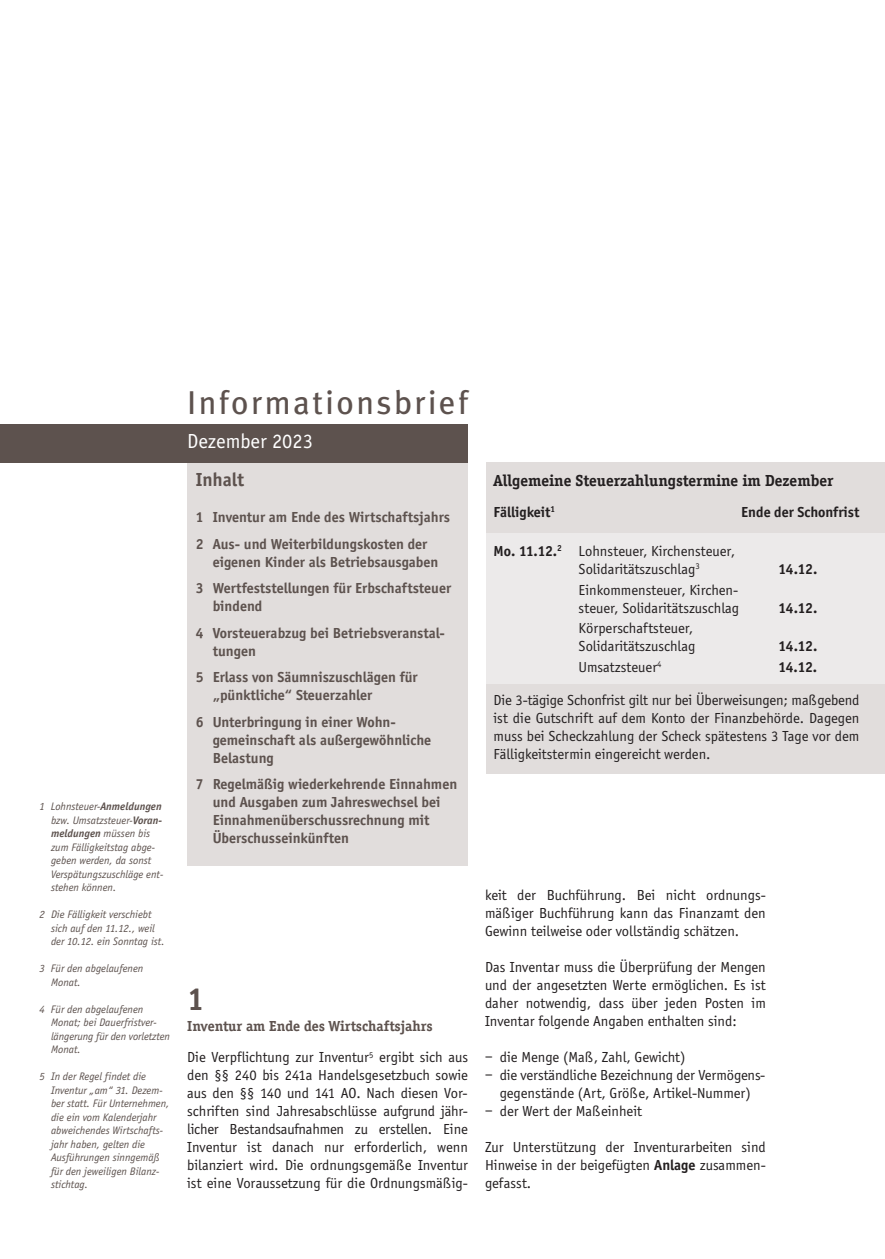
<style>
.page{position:relative;width:885px;height:1259px;background:#fff}
.page>*{position:absolute;margin:0;border:0;box-sizing:border-box;transform-origin:0 0}
.t1{font:33px "Meta Plus";letter-spacing:.075em;color:#5d524e}
.t2{font:700 33px "Officina Serif";color:#5d524e}
.t3{font:21px "Officina Sans";color:#fff}
.t4{font:700 19.5px "Officina Sans";color:#5d524e}
.t5{font:700 16.5px "Officina Serif";color:#231f20}
.t6{font:15px/18px "Officina Sans";color:#231f20;text-align:justify}
.t7{font:700 15px/26.5px "Officina Sans";color:#5d524e}
.t8{font:700 15px "Officina Sans";color:#231f20}
.t9{font:700 15px "Officina Serif";color:#5d524e}
.t10{font:italic 11.25px/13.5px "Officina Sans";color:#5d524e}
.s1{font-weight:700}
</style>
<div class="page">
<div style="left:187px;top:462px;width:281px;height:403px;background:#e1dddc"></div>
<div style="left:0;top:424px;width:468px;height:38px;background:#5d524e"></div>
<div style="left:468px;top:462px;width:416px;height:312px;background:#e1dddc"></div>
<div style="left:485px;top:533px;width:399px;height:151px;background:#eceaea"></div>
<div style="left:468px;top:421px;width:17px;height:374px;background:#fff"></div>
<p class="t10" style="left:51px;top:800px;width:114px;text-indent:-12px">1 Lohnsteuer-<span class="s1">Anmeldungen </span>bzw. Umsatzsteuer-<span class="s1">Voran&shy;meldungen</span> müssen bis zum Fälligkeitstag abge&shy;geben werden, da sonst<br>Verspätungszuschläge ent&shy;stehen können.</p>
<p class="t10" style="left:51px;top:908px;width:115px;text-indent:-12px">2 Die Fälligkeit verschiebt sich auf den 11.12., weil der 10.12. ein Sonntag ist.</p>
<p class="t10" style="left:51px;top:962px;width:94px;text-indent:-12px">3 Für den abgelaufenen<br>Monat.</p>
<p class="t10" style="left:51px;top:1003px;width:120px;text-indent:-12px">4 Für den abgelaufenen<br>Monat; bei Dauerfristver&shy;längerung für den vorletzten<br>Monat.</p>
<p class="t10" style="left:51px;top:1070px;width:120px;text-indent:-12px">5 In der Regel findet die<br>Inventur „am“ 31. Dezem&shy;ber statt. Für Unternehmen, die ein vom Kalenderjahr abweichendes Wirtschafts&shy;jahr haben, gelten die<br>Ausführungen sinngemäß für den jeweiligen Bilanz&shy;stichtag.</p>
<h1 class="t1" style="left:187px;top:383px;width:282px">Informationsbrief</h1>
<h2 class="t3" style="left:187px;top:433px;width:127px">Dezember 2023</h2>
<h3 class="t4" style="left:196px;top:472px;width:50px">Inhalt</h3>
<p class="t7" style="left:196px;top:505px;width:256px">1 Inventur am Ende des Wirtschaftsjahrs<br>2 Aus- und Weiterbildungskosten der</p>
<p class="t7" style="left:196px;top:549px;width:257px;text-align:center">eigenen Kinder als Betriebsausgaben<br>3 Wertfeststellungen für Erbschaftsteuer</p>
<p class="t7" style="left:196px;top:594px;width:250px;text-indent:17px">bindend<br>4 Vorsteuerabzug bei Betriebsveranstal-</p>
<p class="t7" style="left:196px;top:638px;width:223px;text-indent:17px">tungen<br>5 Erlass von Säumniszuschlägen für</p>
<p class="t7" style="left:196px;top:683px;width:201px;text-align:center">„pünktliche“ Steuerzahler<br>6 Unterbringung in einer Wohn-</p>
<p class="t7" style="left:213px;top:732px;width:220px;line-height:18px">gemeinschaft als außergewöhnliche<br>Belastung</p>
<p class="t7" style="left:213px;top:776px;width:246px;line-height:18px;text-indent:-17px">7 Regelmäßig wiederkehrende Einnahmen und Ausgaben zum Jahreswechsel bei Einnahmenüberschussrechnung mit Überschusseinkünften</p>
<p class="t5" style="left:493px;top:474px;width:341px">Allgemeine Steuerzahlungstermine im Dezember</p>
<p class="t8" style="left:493px;top:506px;width:63px">Fälligkeit<sup>1</sup></p>
<p class="t8" style="left:741px;top:506px;width:120px">Ende der Schonfrist</p>
<p class="t6" style="left:578px;top:543px;width:158px;text-indent:-85px"><span class="s1">Mo. 11.12.</span><sup>2</sup> Lohnsteuer, Kirchensteuer,<br>Solidaritätszuschlag<sup>3</sup></p>
<p class="t8" style="left:778px;top:563px;width:40px">14.12.</p>
<p class="t6" style="left:578px;top:582px;width:162px">Einkommensteuer, Kirchen&shy;steuer, Solidaritätszuschlag</p>
<p class="t6" style="left:578px;top:620px;width:118px">Körperschaftsteuer,<br>Solidaritätszuschlag</p>
<p class="t8" style="left:778px;top:602px;width:40px">14.12.</p>
<p class="t8" style="left:778px;top:640px;width:40px">14.12.</p>
<p class="t6" style="left:578px;top:659px;width:84px">Umsatzsteuer<sup>4</sup></p>
<p class="t8" style="left:778px;top:661px;width:40px">14.12.</p>
<p class="t6" style="left:493px;top:692px;width:367px">Die 3-tägige Schonfrist gilt nur bei Überweisungen; maßgebend ist die Gutschrift auf dem Konto der Finanzbehörde. Dagegen muss bei Scheckzahlung der Scheck spätestens 3 Tage vor dem Fälligkeitstermin eingereicht werden.</p>
<h1 class="t2" style="left:187px;top:986px;width:19px">1</h1>
<p class="t9" style="left:187px;top:1020px;width:247px">Inventur am Ende des Wirtschaftsjahrs</p>
<p class="t6" style="left:187px;top:1049px;width:282px">Die Verpflichtung zur Inventur<sup>5</sup> ergibt sich aus den §§ 240 bis 241a Handelsgesetzbuch sowie aus den §§ 140 und 141 AO. Nach diesen Vor&shy;schriften sind Jahresabschlüsse aufgrund jähr&shy;licher Bestandsaufnahmen zu erstellen. Eine Inventur ist danach nur erforderlich, wenn bilanziert wird. Die ordnungsgemäße Inventur ist eine Voraussetzung für die Ordnungsmäßig-</p>
<p class="t6" style="left:485px;top:887px;width:282px">keit der Buchführung. Bei nicht ordnungs&shy;mäßiger Buchführung kann das Finanzamt den Gewinn teilweise oder vollständig schätzen.</p>
<p class="t6" style="left:485px;top:959px;width:282px">Das Inventar muss die Überprüfung der Mengen und der angesetzten Werte ermöglichen. Es ist daher notwendig, dass über jeden Posten im Inventar folgende Angaben enthalten sind:</p>
<p class="t6" style="left:485px;top:1049px;width:202px">– die Menge (Maß, Zahl, Gewicht)</p>
<p class="t6" style="left:485px;top:1067px;width:282px;text-align:center">– die verständliche Bezeichnung der Vermögens&shy;gegenstände (Art, Größe, Artikel-Nummer)</p>
<p class="t6" style="left:485px;top:1103px;width:158px">– der Wert der Maßeinheit</p>
<p class="t6" style="left:485px;top:1139px;width:282px">Zur Unterstützung der Inventurarbeiten sind Hinweise in der beigefügten <span class="s1">Anlage</span> zusammen&shy;gefasst.</p>
</div>
